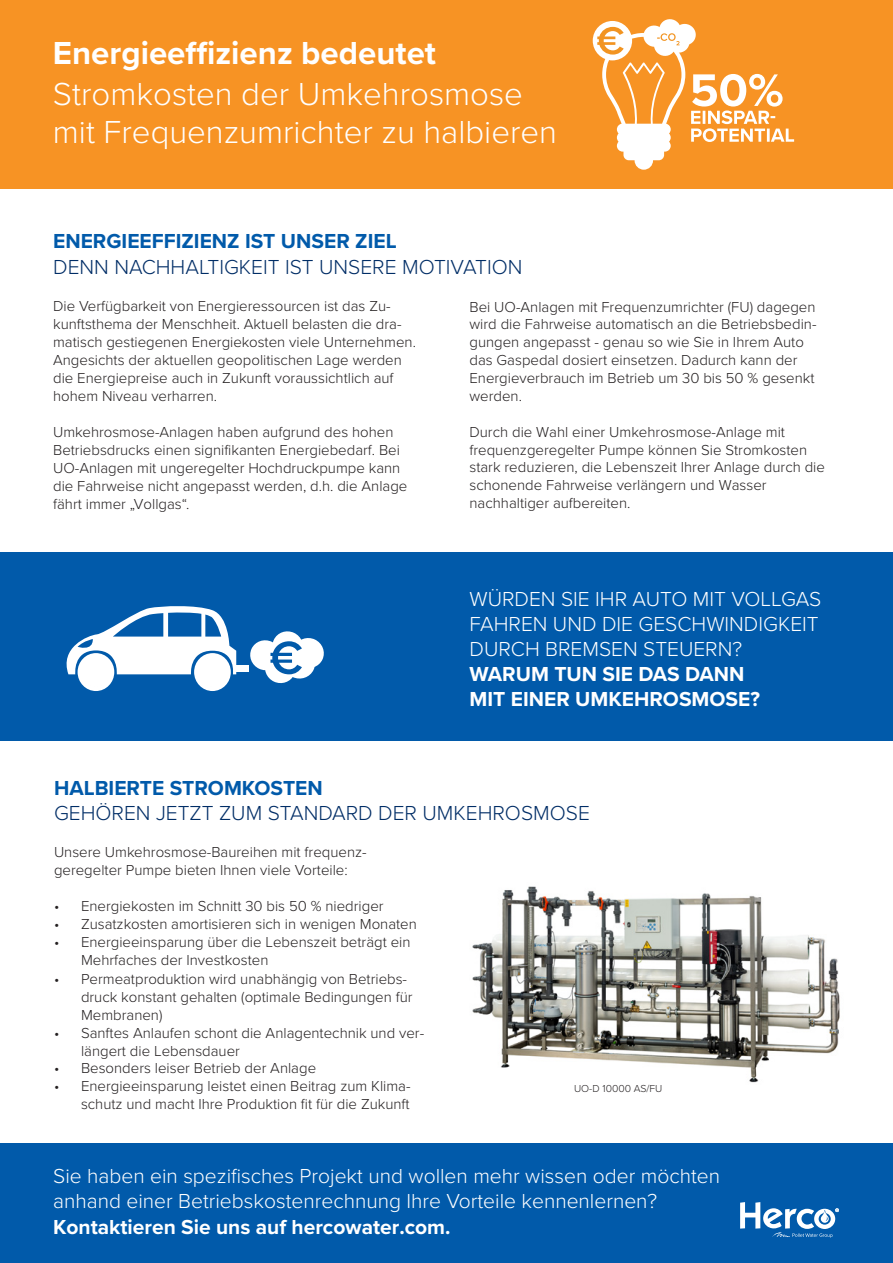
<style>
.page{position:relative;width:893px;height:1263px;background:#fff}
.page>*{position:absolute;margin:0;border:0;box-sizing:border-box;transform-origin:0 0}
.t1{font:300 33px/39.3px "Proxima Nova";color:#fff}
.t2{font:300 21px/25.5px "Proxima Nova";color:#fff}
.t3{font:300 21px "Proxima Nova";color:#002d66}
.t4{font:700 21px "Proxima Nova";color:#015aaa}
.t5{font:700 21px "Proxima Nova";color:#fff}
.t6{font:300 15px/18px "Proxima Nova";color:#231f20}
.t7{font:300 10.5px "Proxima Nova";color:#231f20}
.s1{font-weight:700}
</style>
<div class="page">
<div style="left:0;top:1144px;width:893px;height:119px;background:#015aaa"></div>
<div style="left:0;top:0;width:893px;height:189px;background:#f79324"></div>
<div style="left:593px;top:21px;width:39px;height:39px;background:#fff;border-radius:50%"></div>
<svg style="left:597px;top:19px;width:197px;height:151px"></svg>
<div style="left:0;top:553px;width:893px;height:188px;background:#015aaa"></div>
<svg style="left:66px;top:606px;width:170px;height:85px"></svg>
<div style="left:235px;top:665px;width:13px;height:7px;background:#fff"></div>
<svg style="left:248px;top:631px;width:76px;height:53px"></svg>
<img style="left:472px;top:886px;width:368px;height:197px">
<svg style="left:740px;top:1202px;width:99px;height:36px"></svg>
<p class="t1" style="left:53px;top:34px;width:506px"><span class="s1">Energieeffizienz bedeutet<br></span>Stromkosten der Umkehrosmose mit Frequenzumrichter zu halbieren</p>
<p class="t4" style="left:53px;top:226px;width:345px">ENERGIEEFFIZIENZ IST UNSER ZIEL</p>
<p class="t3" style="left:53px;top:251px;width:471px">DENN NACHHALTIGKEIT IST UNSERE MOTIVATION</p>
<p class="t6" style="left:53px;top:296px;width:364px">Die Verfügbarkeit von Energieressourcen ist das Zu&shy;kunftsthema der Menschheit. Aktuell belasten die dra&shy;matisch gestiegenen Energiekosten viele Unternehmen.<br>Angesichts der aktuellen geopolitischen Lage werden die Energiepreise auch in Zukunft voraussichtlich auf hohem Niveau verharren.</p>
<p class="t6" style="left:53px;top:422px;width:356px">Umkehrosmose-Anlagen haben aufgrund des hohen Betriebsdrucks einen signifikanten Energiebedarf. Bei UO-Anlagen mit ungeregelter Hochdruckpumpe kann die Fahrweise nicht angepasst werden, d.h. die Anlage fährt immer „Vollgas“.</p>
<p class="t6" style="left:469px;top:298px;width:348px">Bei UO-Anlagen mit Frequenzumrichter (FU) dagegen wird die Fahrweise automatisch an die Betriebsbedin&shy;gungen angepasst - genau so wie Sie in Ihrem Auto das Gaspedal dosiert einsetzen. Dadurch kann der Energieverbrauch im Betrieb um 30 bis 50 % gesenkt werden.</p>
<p class="t6" style="left:469px;top:422px;width:357px">Durch die Wahl einer Umkehrosmose-Anlage mit frequenzgeregelter Pumpe können Sie Stromkosten stark reduzieren, die Lebenszeit Ihrer Anlage durch die schonende Fahrweise verlängern und Wasser nachhaltiger aufbereiten.</p>
<p class="t2" style="left:469px;top:585px;width:353px">WÜRDEN SIE IHR AUTO MIT VOLLGAS</p>
<p class="t2" style="left:469px;top:610px;width:351px">FAHREN UND DIE GESCHWINDIGKEIT</p>
<p class="t2" style="left:469px;top:635px;width:274px">DURCH BREMSEN STEUERN?</p>
<p class="t5" style="left:469px;top:658px;width:276px">WARUM TUN SIE DAS DANN</p>
<p class="t5" style="left:469px;top:684px;width:292px">MIT EINER UMKEHROSMOSE?</p>
<p class="t4" style="left:54px;top:772px;width:270px">HALBIERTE STROMKOSTEN</p>
<p class="t3" style="left:54px;top:797px;width:537px">GEHÖREN JETZT ZUM STANDARD DER UMKEHROSMOSE</p>
<p class="t6" style="left:54px;top:842px;width:314px">Unsere Umkehrosmose-Baureihen mit frequenz-</p>
<p class="t6" style="left:54px;top:860px;width:295px">geregelter Pumpe bieten Ihnen viele Vorteile:</p>
<p class="t6" style="left:54px;top:896px;width:331px">• Energiekosten im Schnitt 30 bis 50 % niedriger</p>
<p class="t6" style="left:54px;top:914px;width:364px">• Zusatzkosten amortisieren sich in wenigen Monaten</p>
<p class="t6" style="left:81px;top:932px;width:331px;text-indent:-27px">• Energieeinsparung über die Lebenszeit beträgt ein<br>Mehrfaches der Investkosten</p>
<p class="t6" style="left:81px;top:969px;width:333px;text-indent:-27px">• Permeatproduktion wird unabhängig von Betriebs&shy;druck konstant gehalten (optimale Bedingungen für<br>Membranen)</p>
<p class="t6" style="left:81px;top:1023px;width:345px;text-indent:-27px">• Sanftes Anlaufen schont die Anlagentechnik und ver&shy;längert die Lebensdauer</p>
<p class="t6" style="left:54px;top:1058px;width:264px">• Besonders leiser Betrieb der Anlage</p>
<p class="t6" style="left:54px;top:1076px;width:358px;text-align:right">• Energieeinsparung leistet einen Beitrag zum Klima&shy;schutz und macht Ihre Produktion fit für die Zukunft</p>
<p class="t7" style="left:574px;top:1081px;width:90px">UO-D 10000 AS/FU</p>
<p class="t2" style="left:53px;top:1162px;width:668px">Sie haben ein spezifisches Projekt und wollen mehr wissen oder möchten anhand einer Betriebskostenrechnung Ihre Vorteile kennenlernen?<br><span class="s1">Kontaktieren Sie uns auf hercowater.com.</span></p>
</div>
